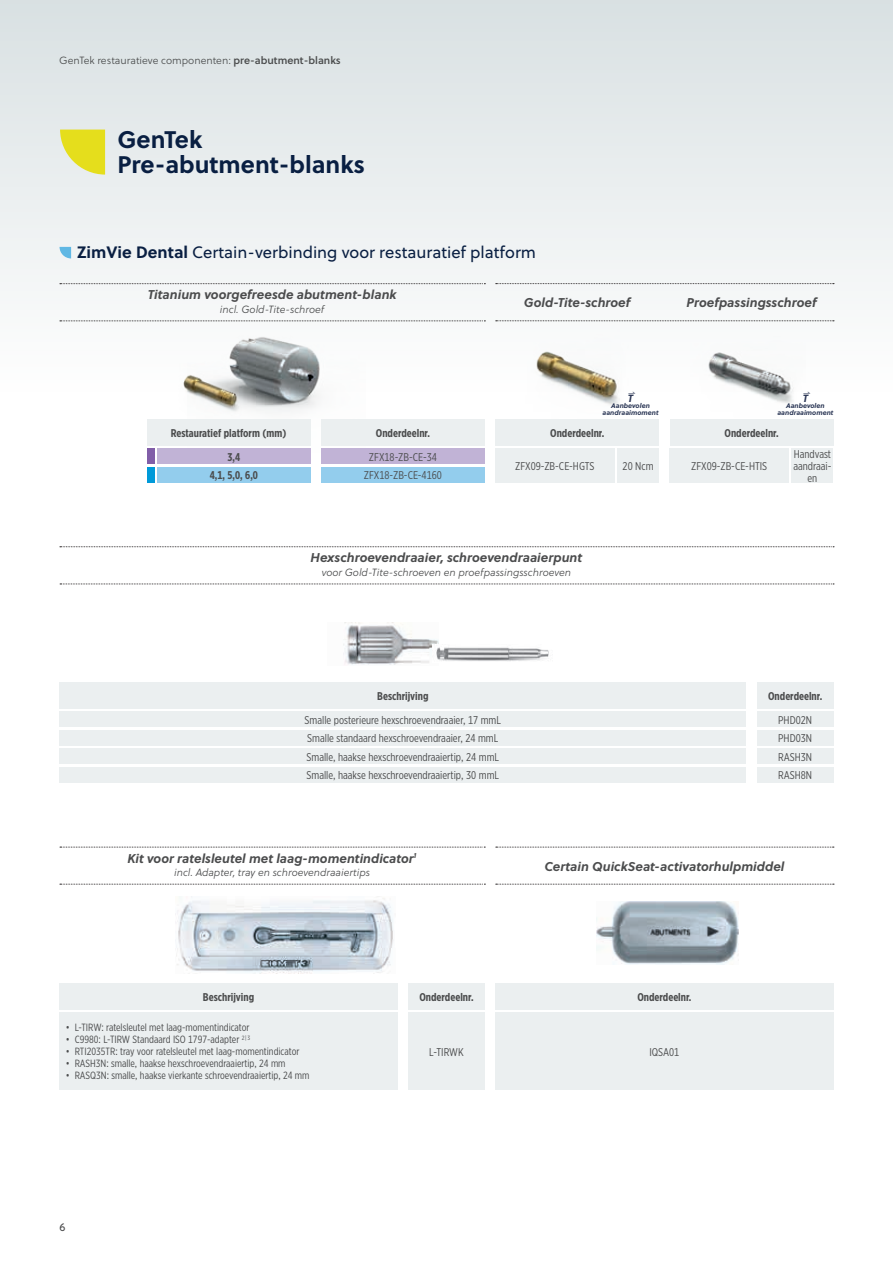
<style>
.page{position:relative;width:893px;height:1263px;background:#fff}
.page>*{position:absolute;margin:0;border:0;box-sizing:border-box;transform-origin:0 0}
.t1{font:700 24px/25.5px "Soleil";color:#091f42}
.t2{font:16.5px "Soleil";color:#091f42}
.t3{font:italic 700 12.75px "Soleil";color:#4b4c4d}
.t4{font:11.25px/12px "Gotham X Narrow";color:#4b4c4d;text-align:center}
.t5{font:700 11.25px "Gotham X Narrow";color:#4b4c4d}
.t6{font:11.25px "Soleil";color:#4b4c4d}
.t7{font:10.5px "Gotham X Narrow";color:#4b4c4d}
.t8{font:italic 10.5px "Soleil Lt";color:#4b4c4d}
.t9{font:10.5px "Soleil Lt";color:#4b4c4d}
.t10{font:10.5px "Arial Unicode MS";color:#283453}
.t11{font:italic 700 10.5px "Soleil";color:#283453}
.t12{font:italic 700 6.75px/6.8px "Soleil";color:#283453;text-align:center}
.s1{font-family:"Soleil Sb"}
.s2{font-weight:700}
</style>
<div class="page">
<div style="left:0;top:0;width:893px;height:793px;background:linear-gradient(to bottom,#e2e8e9,#fff)"></div>
<svg style="left:60px;top:130px;width:45px;height:45px;background:#e5e14b"></svg>
<img style="left:187px;top:294px;width:179px;height:159px">
<img style="left:170px;top:346px;width:77px;height:73px">
<div style="left:321px;top:448px;width:164px;height:16px;background:#c1b3d6"></div>
<div style="left:321px;top:419px;width:164px;height:27px;background:#ebeff0"></div>
<div style="left:321px;top:467px;width:164px;height:16px;background:#93cded"></div>
<div style="left:157px;top:448px;width:153px;height:16px;background:#c1b3d6"></div>
<div style="left:147px;top:419px;width:163px;height:27px;background:#ebeff0"></div>
<div style="left:157px;top:467px;width:153px;height:16px;background:#93cded"></div>
<svg style="left:60px;top:283px;width:425px;height:1px"></svg>
<svg style="left:60px;top:320px;width:425px;height:1px"></svg>
<img style="left:691px;top:308px;width:115px;height:111px">
<img style="left:517px;top:309px;width:114px;height:110px">
<div style="left:791px;top:448px;width:42px;height:35px;background:#ebeff0"></div>
<div style="left:617px;top:448px;width:42px;height:35px;background:#ebeff0"></div>
<div style="left:670px;top:448px;width:119px;height:35px;background:#ebeff0"></div>
<div style="left:495px;top:448px;width:119px;height:35px;background:#ebeff0"></div>
<div style="left:670px;top:419px;width:163px;height:27px;background:#ebeff0"></div>
<div style="left:495px;top:419px;width:164px;height:27px;background:#ebeff0"></div>
<svg style="left:496px;top:283px;width:338px;height:1px"></svg>
<svg style="left:496px;top:320px;width:338px;height:1px"></svg>
<div style="left:147px;top:448px;width:8px;height:16px;background:#815ea8"></div>
<div style="left:147px;top:467px;width:8px;height:16px;background:#009ad9"></div>
<svg style="left:60px;top:247px;width:11px;height:11px"></svg>
<svg style="left:60px;top:546px;width:774px;height:1px"></svg>
<svg style="left:60px;top:584px;width:774px;height:1px"></svg>
<div style="left:757px;top:682px;width:76px;height:26px;background:#ebeff0"></div>
<div style="left:757px;top:711px;width:76px;height:16px;background:#ebeff0"></div>
<div style="left:757px;top:748px;width:76px;height:16px;background:#ebeff0"></div>
<div style="left:757px;top:730px;width:76px;height:16px;background:#ebeff0"></div>
<div style="left:757px;top:767px;width:76px;height:16px;background:#ebeff0"></div>
<div style="left:60px;top:730px;width:686px;height:16px;background:#ebeff0"></div>
<div style="left:60px;top:767px;width:686px;height:16px;background:#ebeff0"></div>
<div style="left:60px;top:682px;width:686px;height:26px;background:#ebeff0"></div>
<div style="left:60px;top:711px;width:686px;height:16px;background:#ebeff0"></div>
<div style="left:60px;top:748px;width:686px;height:16px;background:#ebeff0"></div>
<img style="left:328px;top:622px;width:111px;height:43px">
<img style="left:432px;top:644px;width:121px;height:19px">
<img style="left:597px;top:902px;width:142px;height:62px">
<svg style="left:60px;top:884px;width:425px;height:1px"></svg>
<svg style="left:496px;top:884px;width:338px;height:1px"></svg>
<div style="left:408px;top:1012px;width:77px;height:77px;background:#ebeff0"></div>
<div style="left:60px;top:1012px;width:338px;height:77px;background:#ebeff0"></div>
<div style="left:495px;top:1012px;width:338px;height:77px;background:#ebeff0"></div>
<div style="left:408px;top:983px;width:77px;height:27px;background:#ebeff0"></div>
<div style="left:60px;top:983px;width:338px;height:27px;background:#ebeff0"></div>
<div style="left:495px;top:983px;width:338px;height:27px;background:#ebeff0"></div>
<svg style="left:60px;top:847px;width:425px;height:1px"></svg>
<svg style="left:496px;top:847px;width:338px;height:1px"></svg>
<img style="left:175px;top:898px;width:218px;height:75px">
<p class="t9" style="left:59px;top:54px;width:283px">GenTek restauratieve componenten: <span class="s1">pre-abutment-blanks</span></p>
<h1 class="t1" style="left:118px;top:127px;width:249px">GenTek<br>Pre-abutment-blanks</h1>
<h2 class="t2" style="left:77px;top:242px;width:460px"><span class="s2">ZimVie Dental</span> Certain-verbinding voor restauratief platform</h2>
<p class="t3" style="left:148px;top:286px;width:250px">Titanium voorgefreesde abutment-blank</p>
<p class="t8" style="left:220px;top:302px;width:106px">incl. Gold-Tite-schroef</p>
<p class="t3" style="left:524px;top:294px;width:108px">Gold-Tite-schroef</p>
<p class="t3" style="left:686px;top:294px;width:132px">Proefpassingsschroef</p>
<p class="t10" style="left:628px;top:384px;width:9px">⇀</p>
<p class="t11" style="left:628px;top:391px;width:7px">T</p>
<p class="t12" style="left:603px;top:403px;width:57px">Aanbevolen aandraaimoment</p>
<p class="t10" style="left:803px;top:384px;width:9px">⇀</p>
<p class="t11" style="left:803px;top:391px;width:7px">T</p>
<p class="t12" style="left:777px;top:403px;width:57px">Aanbevolen aandraaimoment</p>
<p class="t5" style="left:171px;top:426px;width:117px">Restauratief platform (mm)</p>
<p class="t5" style="left:210px;top:468px;width:50px">4,1, 5,0, 6,0</p>
<p class="t5" style="left:228px;top:450px;width:14px">3,4</p>
<p class="t5" style="left:376px;top:426px;width:56px">Onderdeelnr.</p>
<p class="t4" style="left:364px;top:469px;width:80px">ZFX18-ZB-CE-4160</p>
<p class="t4" style="left:369px;top:451px;width:69px">ZFX18-ZB-CE-34</p>
<p class="t5" style="left:550px;top:426px;width:56px">Onderdeelnr.</p>
<p class="t5" style="left:724px;top:426px;width:56px">Onderdeelnr.</p>
<p class="t4" style="left:515px;top:460px;width:81px">ZFX09-ZB-CE-HGTS</p>
<p class="t4" style="left:623px;top:460px;width:32px">20 Ncm</p>
<p class="t4" style="left:691px;top:460px;width:78px">ZFX09-ZB-CE-HTIS</p>
<p class="t4" style="left:793px;top:448px;width:40px">Handvast aandraai&shy;en</p>
<p class="t3" style="left:311px;top:550px;width:273px">Hexschroevendraaier, schroevendraaierpunt</p>
<p class="t8" style="left:322px;top:566px;width:251px">voor Gold-Tite-schroeven en proefpassingsschroeven</p>
<p class="t5" style="left:377px;top:689px;width:53px">Beschrijving</p>
<p class="t4" style="left:305px;top:713px;width:198px">Smalle posterieure hexschroevendraaier, 17 mmL</p>
<p class="t4" style="left:307px;top:751px;width:194px">Smalle, haakse hexschroevendraaiertip, 24 mmL</p>
<p class="t4" style="left:307px;top:732px;width:192px">Smalle standaard hexschroevendraaier, 24 mmL</p>
<p class="t4" style="left:307px;top:769px;width:194px">Smalle, haakse hexschroevendraaiertip, 30 mmL</p>
<p class="t5" style="left:768px;top:689px;width:56px">Onderdeelnr.</p>
<p class="t4" style="left:778px;top:713px;width:35px">PHD02N</p>
<p class="t4" style="left:778px;top:751px;width:35px">RASH3N</p>
<p class="t4" style="left:778px;top:732px;width:35px">PHD03N</p>
<p class="t4" style="left:778px;top:769px;width:35px">RASH8N</p>
<p class="t3" style="left:128px;top:850px;width:291px">Kit voor ratelsleutel met laag-momentindicator<sup>1</sup></p>
<p class="t8" style="left:174px;top:866px;width:197px">incl. Adapter, tray en schroevendraaiertips</p>
<p class="t3" style="left:544px;top:858px;width:242px">Certain QuickSeat-activatorhulpmiddel</p>
<p class="t5" style="left:203px;top:990px;width:53px">Beschrijving</p>
<p class="t5" style="left:419px;top:990px;width:56px">Onderdeelnr.</p>
<p class="t5" style="left:637px;top:990px;width:56px">Onderdeelnr.</p>
<p class="t7" style="left:66px;top:1021px;width:185px">• L-TIRW: ratelsleutel met laag-momentindicator</p>
<p class="t7" style="left:66px;top:1033px;width:186px">• C9980: L-TIRW Standaard ISO 1797-adapter <sup>2</sup> <sup>|</sup> <sup>3</sup></p>
<p class="t7" style="left:66px;top:1045px;width:235px">• RTI2035TR: tray voor ratelsleutel met laag-momentindicator</p>
<p class="t7" style="left:66px;top:1057px;width:221px">• RASH3N: smalle, haakse hexschroevendraaiertip, 24 mm</p>
<p class="t7" style="left:66px;top:1069px;width:245px">• RASQ3N: smalle, haakse vierkante schroevendraaiertip, 24 mm</p>
<p class="t6" style="left:60px;top:1219px;width:8px">6</p>
<p class="t4" style="left:429px;top:1045px;width:36px">L-TIRWK</p>
<p class="t4" style="left:649px;top:1045px;width:31px">IQSA01</p>
</div>
